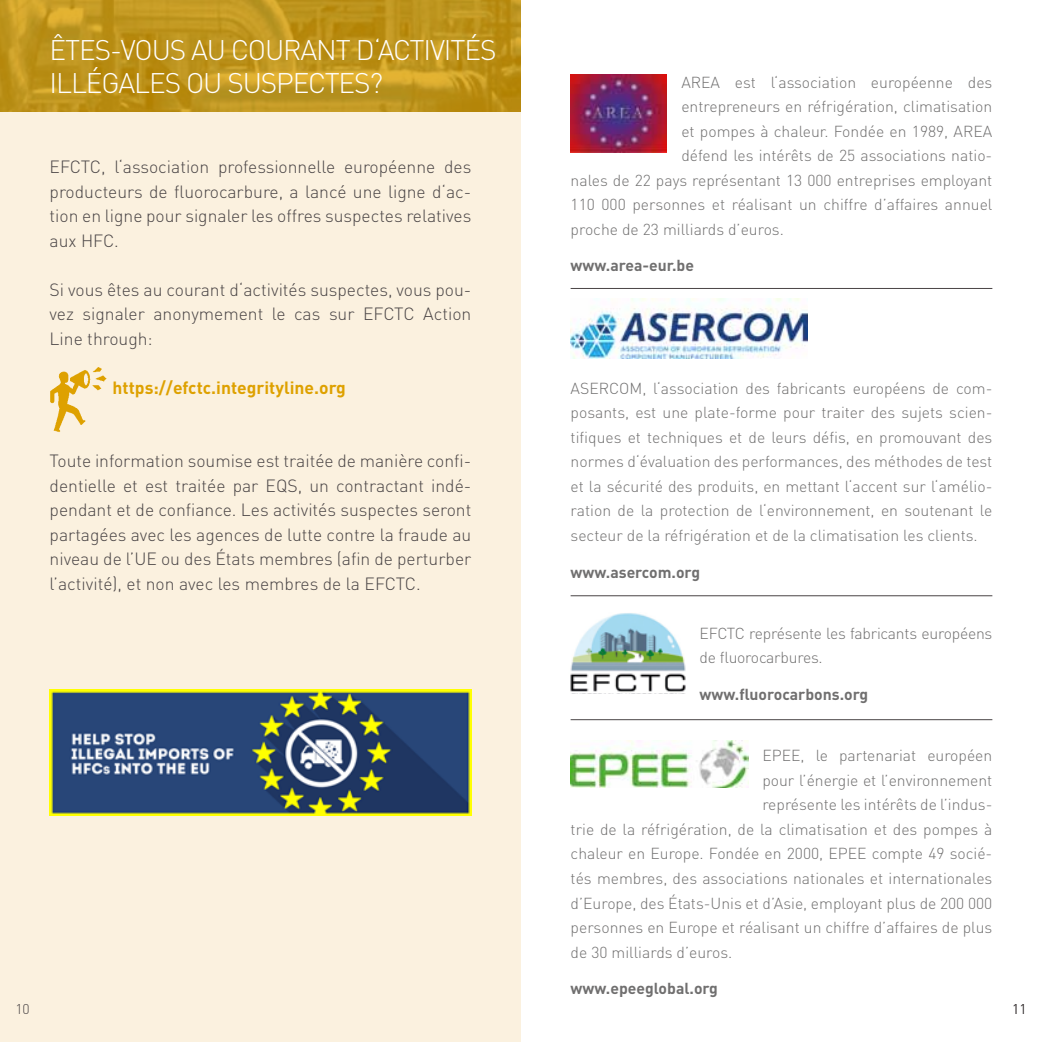
<style>
.page{position:relative;width:1042px;height:1042px;background:#fff}
.page>*{position:absolute;margin:0;border:0;box-sizing:border-box;transform-origin:0 0}
.t1{font:300 28px "DIN";color:#fff}
.t2{font:300 17.5px/24.5px "DIN";color:#494445;text-align:justify}
.t3{font:700 17.5px "DIN";color:#dea100}
.t4{font:300 15.75px/24.5px "DIN";color:#706f6f}
.t5{font:700 15.75px "DIN";color:#706f6f}
.t6{font:300 14px "DIN";color:#494445}
</style>
<div class="page">
<div style="left:0;top:0;width:521px;height:1042px;background:#fbf1df"></div>
<img style="left:570px;top:74px;width:96px;height:79px">
<img style="left:570px;top:613px;width:116px;height:79px">
<hr style="left:570px;top:595px;width:422px;height:1px;background:#494445">
<img style="left:570px;top:740px;width:178px;height:48px">
<hr style="left:570px;top:719px;width:422px;height:1px;background:#494445">
<img style="left:570px;top:299px;width:237px;height:60px">
<hr style="left:570px;top:288px;width:422px;height:1px;background:#494445">
<svg style="left:0;top:0;width:521px;height:111px;background:#bf951c"></svg>
<img style="left:50px;top:367px;width:57px;height:65px">
<img style="left:50px;top:689px;width:421px;height:126px">
<h1 class="t1" style="left:50px;top:32px;width:89px">Êtes -vous</h1>
<h1 class="t1" style="left:191px;top:32px;width:58px">au courant</h1>
<h1 class="t1" style="left:356px;top:32px;width:36px">d‘activités</h1>
<h1 class="t1" style="left:50px;top:66px;width:16px">illégales</h1>
<h1 class="t1" style="left:186px;top:66px;width:58px">ou suspectes</h1>
<h1 class="t1" style="left:370px;top:66px;width:15px">?</h1>
<p class="t2" style="left:50px;top:155px;width:423px">EFCTC, l‘association professionnelle européenne des producteurs de fluorocarbure, a lancé une ligne d‘ac&shy;tion en ligne pour signaler les offres suspectes relatives aux HFC.</p>
<p class="t2" style="left:50px;top:277px;width:423px">Si vous êtes au courant d‘activités suspectes, vous pou&shy;vez signaler anonymement le cas sur EFCTC Action Line through:</p>
<p class="t3" style="left:113px;top:376px;width:235px">https://efctc.integrityline.org</p>
<p class="t2" style="left:50px;top:449px;width:423px">Toute information soumise est traitée de manière confi&shy;dentielle et est traitée par EQS, un contractant indé&shy;pendant et de confiance. Les activités suspectes seront partagées avec les agences de lutte contre la fraude au niveau de l’UE ou des États membres (afin de perturber l’activité), et non avec les membres de la EFCTC.</p>
<p class="t4" style="left:681px;top:69px;width:312px">AREA est l‘association européenne des</p>
<p class="t4" style="left:681px;top:94px;width:312px">entrepreneurs en réfrigération, climatisation</p>
<p class="t4" style="left:681px;top:118px;width:312px">et pompes à chaleur. Fondée en 1989, AREA</p>
<p class="t4" style="left:681px;top:143px;width:312px">défend les intérêts de 25 associations natio-</p>
<p class="t4" style="left:570px;top:167px;width:423px">nales de 22 pays représentant 13 000 entreprises employant</p>
<p class="t4" style="left:570px;top:192px;width:423px">110 000 personnes et réalisant un chiffre d’affaires annuel</p>
<p class="t4" style="left:570px;top:216px;width:215px">proche de 23 milliards d’euros.</p>
<p class="t5" style="left:570px;top:255px;width:125px">www.area-eur.be</p>
<p class="t4" style="left:570px;top:376px;width:423px;text-align:justify">ASERCOM, l‘association des fabricants européens de com&shy;posants, est une plate-forme pour traiter des sujets scien&shy;tifiques et techniques et de leurs défis, en promouvant des normes d‘évaluation des performances, des méthodes de test et la sécurité des produits, en mettant l‘accent sur l‘amélio&shy;ration de la protection de l‘environnement, en soutenant le secteur de la réfrigération et de la climatisation les clients.</p>
<p class="t5" style="left:570px;top:562px;width:131px">www.asercom.org</p>
<p class="t4" style="left:699px;top:621px;width:294px">EFCTC représente les fabricants européens de fluorocarbures.</p>
<p class="t5" style="left:699px;top:684px;width:170px">www.fluorocarbons.org</p>
<p class="t4" style="left:762px;top:743px;width:231px">EPEE, le partenariat européen</p>
<p class="t4" style="left:762px;top:768px;width:231px">pour l’énergie et l’environnement</p>
<p class="t4" style="left:762px;top:792px;width:231px">représente les intérêts de l’indus-</p>
<p class="t4" style="left:570px;top:817px;width:423px">trie de la réfrigération, de la climatisation et des pompes à</p>
<p class="t4" style="left:570px;top:841px;width:423px">chaleur en Europe. Fondée en 2000, EPEE compte 49 socié-</p>
<p class="t4" style="left:570px;top:866px;width:423px">tés membres, des associations nationales et internationales</p>
<p class="t4" style="left:570px;top:890px;width:423px">d’Europe, des États-Unis et d’Asie, employant plus de 200 000</p>
<p class="t4" style="left:570px;top:915px;width:423px">personnes en Europe et réalisant un chiffre d’affaires de plus</p>
<p class="t4" style="left:570px;top:939px;width:163px">de 30 milliards d’euros.</p>
<p class="t5" style="left:570px;top:978px;width:149px">www.epeeglobal.org</p>
<p class="t6" style="left:15px;top:1000px;width:16px">10</p>
<p class="t6" style="left:1012px;top:1000px;width:16px">11</p>
</div>
